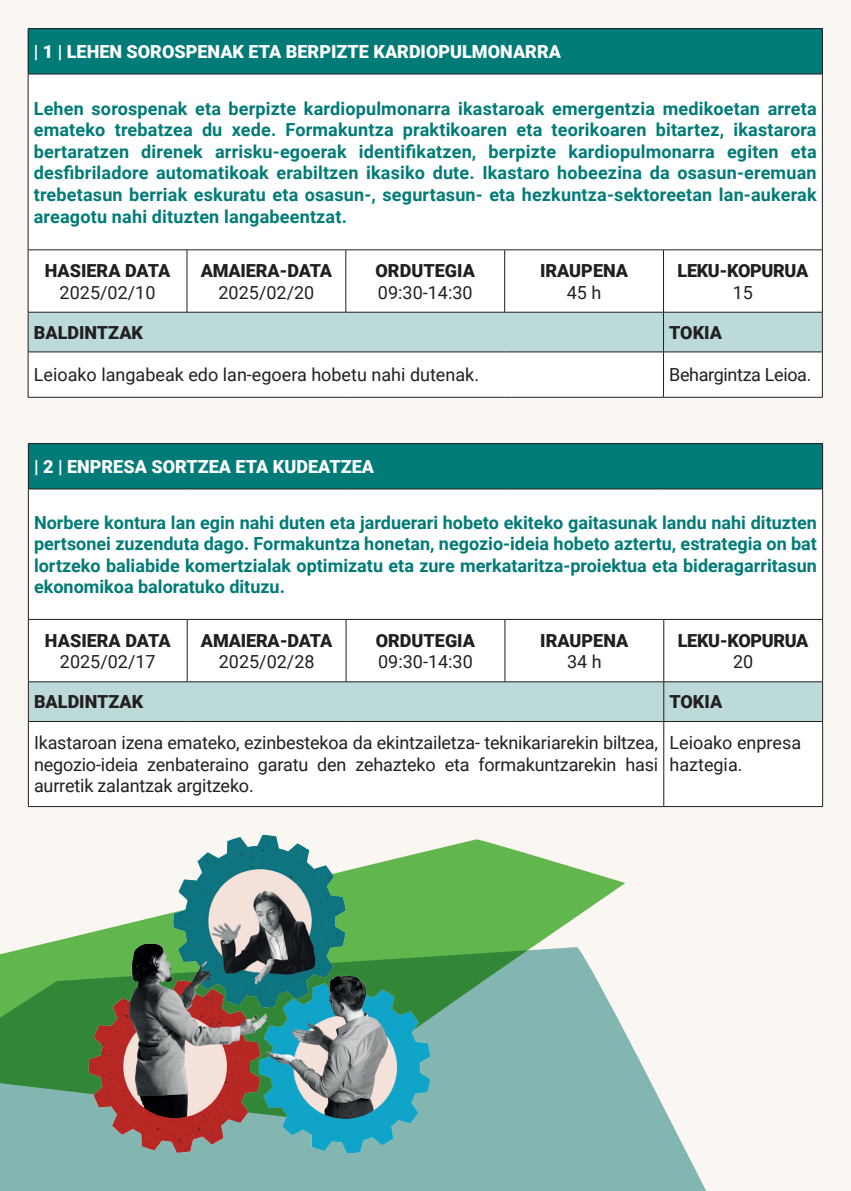
<style>
.page{position:relative;width:851px;height:1191px;background:#fff}
.page>*{position:absolute;margin:0;border:0;box-sizing:border-box;transform-origin:0 0}
.t1{font:700 18px/21.6px "Roboto";color:#007b77;text-align:justify}
.t2{font:18px/21.6px "Roboto";color:#231f20;text-align:justify}
.t3{font:900 18px "Roboto";color:#231f20}
.t4{font:900 18px "Roboto";color:#fff}
.t5{font:900 18px "Roboto";letter-spacing:-.02em;color:#231f20}
.t6{font:18px "Roboto";letter-spacing:-.02em;color:#231f20}
</style>
<div class="page">
<div style="left:0;top:0;width:850px;height:1191px;background:#faf7f3"></div>
<svg style="left:0;top:1033px;width:706px;height:158px;fill:#83b6b0"></svg>
<div style="left:28px;top:29px;width:794px;height:45px;background:#007b77"></div>
<div style="left:29px;top:75px;width:792px;height:174px;background:#fff"></div>
<div style="left:29px;top:250px;width:792px;height:147px;background:#fff"></div>
<div style="left:29px;top:313px;width:792px;height:38px;background:#bcdada"></div>
<hr style="left:28px;top:28px;width:159px;height:1px;background:#231f20">
<hr style="left:28px;top:29px;width:1px;height:45px;background:#231f20">
<hr style="left:187px;top:28px;width:159px;height:1px;background:#231f20">
<hr style="left:346px;top:28px;width:158px;height:1px;background:#231f20">
<hr style="left:504px;top:28px;width:159px;height:1px;background:#231f20">
<hr style="left:663px;top:28px;width:159px;height:1px;background:#231f20">
<hr style="left:821px;top:29px;width:1px;height:45px;background:#231f20">
<hr style="left:28px;top:74px;width:159px;height:1px;background:#231f20">
<hr style="left:28px;top:74px;width:1px;height:175px;background:#231f20">
<hr style="left:187px;top:74px;width:159px;height:1px;background:#231f20">
<hr style="left:346px;top:74px;width:158px;height:1px;background:#231f20">
<hr style="left:504px;top:74px;width:159px;height:1px;background:#231f20">
<hr style="left:663px;top:74px;width:159px;height:1px;background:#231f20">
<hr style="left:821px;top:74px;width:1px;height:175px;background:#231f20">
<hr style="left:28px;top:249px;width:159px;height:1px;background:#231f20">
<hr style="left:28px;top:250px;width:1px;height:62px;background:#231f20">
<hr style="left:187px;top:249px;width:159px;height:1px;background:#231f20">
<hr style="left:186px;top:250px;width:1px;height:62px;background:#231f20">
<hr style="left:346px;top:249px;width:158px;height:1px;background:#231f20">
<hr style="left:345px;top:250px;width:1px;height:62px;background:#231f20">
<hr style="left:504px;top:249px;width:159px;height:1px;background:#231f20">
<hr style="left:504px;top:250px;width:1px;height:62px;background:#231f20">
<hr style="left:663px;top:249px;width:159px;height:1px;background:#231f20">
<hr style="left:663px;top:250px;width:1px;height:62px;background:#231f20">
<hr style="left:821px;top:250px;width:1px;height:62px;background:#231f20">
<hr style="left:28px;top:312px;width:159px;height:1px;background:#231f20">
<hr style="left:28px;top:312px;width:1px;height:40px;background:#231f20">
<hr style="left:187px;top:312px;width:159px;height:1px;background:#231f20">
<hr style="left:346px;top:312px;width:158px;height:1px;background:#231f20">
<hr style="left:663px;top:312px;width:1px;height:40px;background:#231f20">
<hr style="left:821px;top:312px;width:1px;height:40px;background:#231f20">
<hr style="left:28px;top:351px;width:159px;height:1px;background:#231f20">
<hr style="left:28px;top:352px;width:1px;height:45px;background:#231f20">
<hr style="left:187px;top:351px;width:159px;height:1px;background:#231f20">
<hr style="left:346px;top:351px;width:158px;height:1px;background:#231f20">
<hr style="left:504px;top:351px;width:159px;height:1px;background:#231f20">
<hr style="left:663px;top:352px;width:1px;height:45px;background:#231f20">
<hr style="left:821px;top:352px;width:1px;height:45px;background:#231f20">
<hr style="left:28px;top:397px;width:159px;height:1px;background:#231f20">
<hr style="left:187px;top:397px;width:159px;height:1px;background:#231f20">
<hr style="left:346px;top:397px;width:158px;height:1px;background:#231f20">
<hr style="left:504px;top:397px;width:159px;height:1px;background:#231f20">
<hr style="left:663px;top:397px;width:159px;height:1px;background:#231f20">
<hr style="left:504px;top:312px;width:159px;height:1px;background:#231f20">
<hr style="left:663px;top:312px;width:159px;height:1px;background:#231f20">
<hr style="left:663px;top:351px;width:159px;height:1px;background:#231f20">
<div style="left:28px;top:443px;width:794px;height:46px;background:#007b77"></div>
<div style="left:29px;top:489px;width:793px;height:130px;background:#fff"></div>
<div style="left:29px;top:620px;width:793px;height:186px;background:#fff"></div>
<div style="left:29px;top:682px;width:793px;height:39px;background:#bcdada"></div>
<hr style="left:28px;top:443px;width:159px;height:1px;background:#231f20">
<hr style="left:28px;top:444px;width:1px;height:45px;background:#231f20">
<hr style="left:187px;top:443px;width:159px;height:1px;background:#231f20">
<hr style="left:346px;top:443px;width:159px;height:1px;background:#231f20">
<hr style="left:505px;top:443px;width:158px;height:1px;background:#231f20">
<hr style="left:663px;top:443px;width:159px;height:1px;background:#231f20">
<hr style="left:822px;top:444px;width:1px;height:45px;background:#231f20">
<hr style="left:28px;top:488px;width:159px;height:1px;background:#231f20">
<hr style="left:28px;top:489px;width:1px;height:130px;background:#231f20">
<hr style="left:187px;top:488px;width:159px;height:1px;background:#231f20">
<hr style="left:346px;top:488px;width:159px;height:1px;background:#231f20">
<hr style="left:505px;top:488px;width:158px;height:1px;background:#231f20">
<hr style="left:663px;top:488px;width:159px;height:1px;background:#231f20">
<hr style="left:822px;top:489px;width:1px;height:130px;background:#231f20">
<hr style="left:28px;top:619px;width:159px;height:1px;background:#231f20">
<hr style="left:28px;top:619px;width:1px;height:62px;background:#231f20">
<hr style="left:187px;top:619px;width:159px;height:1px;background:#231f20">
<hr style="left:187px;top:619px;width:1px;height:62px;background:#231f20">
<hr style="left:346px;top:619px;width:159px;height:1px;background:#231f20">
<hr style="left:345px;top:619px;width:1px;height:62px;background:#231f20">
<hr style="left:505px;top:619px;width:158px;height:1px;background:#231f20">
<hr style="left:504px;top:619px;width:1px;height:62px;background:#231f20">
<hr style="left:663px;top:619px;width:159px;height:1px;background:#231f20">
<hr style="left:663px;top:619px;width:1px;height:62px;background:#231f20">
<hr style="left:822px;top:619px;width:1px;height:62px;background:#231f20">
<hr style="left:28px;top:681px;width:159px;height:1px;background:#231f20">
<hr style="left:28px;top:682px;width:1px;height:39px;background:#231f20">
<hr style="left:187px;top:681px;width:159px;height:1px;background:#231f20">
<hr style="left:346px;top:681px;width:159px;height:1px;background:#231f20">
<hr style="left:663px;top:682px;width:1px;height:39px;background:#231f20">
<hr style="left:822px;top:682px;width:1px;height:39px;background:#231f20">
<hr style="left:28px;top:721px;width:159px;height:1px;background:#231f20">
<hr style="left:28px;top:721px;width:1px;height:85px;background:#231f20">
<hr style="left:187px;top:721px;width:159px;height:1px;background:#231f20">
<hr style="left:346px;top:721px;width:159px;height:1px;background:#231f20">
<hr style="left:505px;top:721px;width:158px;height:1px;background:#231f20">
<hr style="left:663px;top:721px;width:1px;height:85px;background:#231f20">
<hr style="left:822px;top:721px;width:1px;height:85px;background:#231f20">
<hr style="left:28px;top:806px;width:159px;height:1px;background:#231f20">
<hr style="left:187px;top:806px;width:159px;height:1px;background:#231f20">
<hr style="left:346px;top:806px;width:159px;height:1px;background:#231f20">
<hr style="left:505px;top:806px;width:158px;height:1px;background:#231f20">
<hr style="left:663px;top:806px;width:159px;height:1px;background:#231f20">
<hr style="left:505px;top:681px;width:158px;height:1px;background:#231f20">
<hr style="left:663px;top:681px;width:159px;height:1px;background:#231f20">
<hr style="left:663px;top:721px;width:159px;height:1px;background:#231f20">
<svg style="left:0;top:839px;width:625px;height:278px"></svg>
<img style="left:76px;top:834px;width:361px;height:332px">
<p class="t4" style="left:34px;top:39px;width:528px">| 1 | LEHEN SOROSPENAK ETA BERPIZTE KARDIOPULMONARRA</p>
<p class="t1" style="left:34px;top:97px;width:784px">Lehen sorospenak eta berpizte kardiopulmonarra ikastaroak emergentzia medikoetan arreta emateko trebatzea du xede. Formakuntza praktikoaren eta teorikoaren bitartez, ikastarora bertaratzen direnek arrisku-egoerak identifikatzen, berpizte kardiopulmonarra egiten eta desfibriladore automatikoak erabiltzen ikasiko dute. Ikastaro hobeezina da osasun-eremuan trebetasun berriak eskuratu eta osasun-, segurtasun- eta hezkuntza-sektoreetan lan-aukerak areagotu nahi dituzten langabeentzat.</p>
<p class="t3" style="left:45px;top:258px;width:127px">HASIERA DATA</p>
<p class="t2" style="left:60px;top:281px;width:97px">2025/02/10</p>
<p class="t3" style="left:375px;top:258px;width:101px">ORDUTEGIA</p>
<p class="t2" style="left:378px;top:281px;width:96px">09:30-14:30</p>
<p class="t5" style="left:677px;top:258px;width:132px">LEKU-KOPURUA</p>
<p class="t2" style="left:732px;top:281px;width:22px">15</p>
<p class="t3" style="left:201px;top:258px;width:133px">AMAIERA-DATA</p>
<p class="t2" style="left:218px;top:281px;width:97px">2025/02/20</p>
<p class="t3" style="left:540px;top:258px;width:90px">IRAUPENA</p>
<p class="t2" style="left:566px;top:281px;width:36px">45 h</p>
<p class="t3" style="left:34px;top:320px;width:111px">BALDINTZAK</p>
<p class="t3" style="left:669px;top:320px;width:54px">TOKIA</p>
<p class="t2" style="left:34px;top:363px;width:447px">Leioako langabeak edo lan-egoera hobetu nahi dutenak.</p>
<p class="t6" style="left:669px;top:362px;width:144px">Behargintza Leioa.</p>
<p class="t4" style="left:34px;top:454px;width:341px">| 2 | ENPRESA SORTZEA ETA KUDEATZEA</p>
<p class="t1" style="left:34px;top:510px;width:784px">Norbere kontura lan egin nahi duten eta jarduerari hobeto ekiteko gaitasunak landu nahi dituzten pertsonei zuzenduta dago. Formakuntza honetan, negozio-ideia hobeto aztertu, estrategia on bat lortzeko baliabide komertzialak optimizatu eta zure merkataritza-proiektua eta bideragarritasun ekonomikoa baloratuko dituzu.</p>
<p class="t3" style="left:45px;top:627px;width:127px">HASIERA DATA</p>
<p class="t2" style="left:60px;top:650px;width:97px">2025/02/17</p>
<p class="t3" style="left:201px;top:627px;width:133px">AMAIERA-DATA</p>
<p class="t2" style="left:219px;top:650px;width:97px">2025/02/28</p>
<p class="t3" style="left:376px;top:627px;width:101px">ORDUTEGIA</p>
<p class="t2" style="left:378px;top:650px;width:96px">09:30-14:30</p>
<p class="t3" style="left:540px;top:627px;width:90px">IRAUPENA</p>
<p class="t2" style="left:567px;top:650px;width:36px">34 h</p>
<p class="t5" style="left:677px;top:627px;width:132px">LEKU-KOPURUA</p>
<p class="t2" style="left:733px;top:650px;width:22px">20</p>
<p class="t3" style="left:34px;top:689px;width:111px">BALDINTZAK</p>
<p class="t3" style="left:669px;top:689px;width:54px">TOKIA</p>
<p class="t2" style="left:34px;top:731px;width:625px">Ikastaroan izena emateko, ezinbestekoa da ekintzailetza- teknikariarekin biltzea, negozio-ideia zenbateraino garatu den zehazteko eta formakuntzarekin hasi aurretik zalantzak argitzeko.</p>
<p class="t2" style="left:669px;top:731px;width:133px">Leioako enpresa haztegia.</p>
</div>
